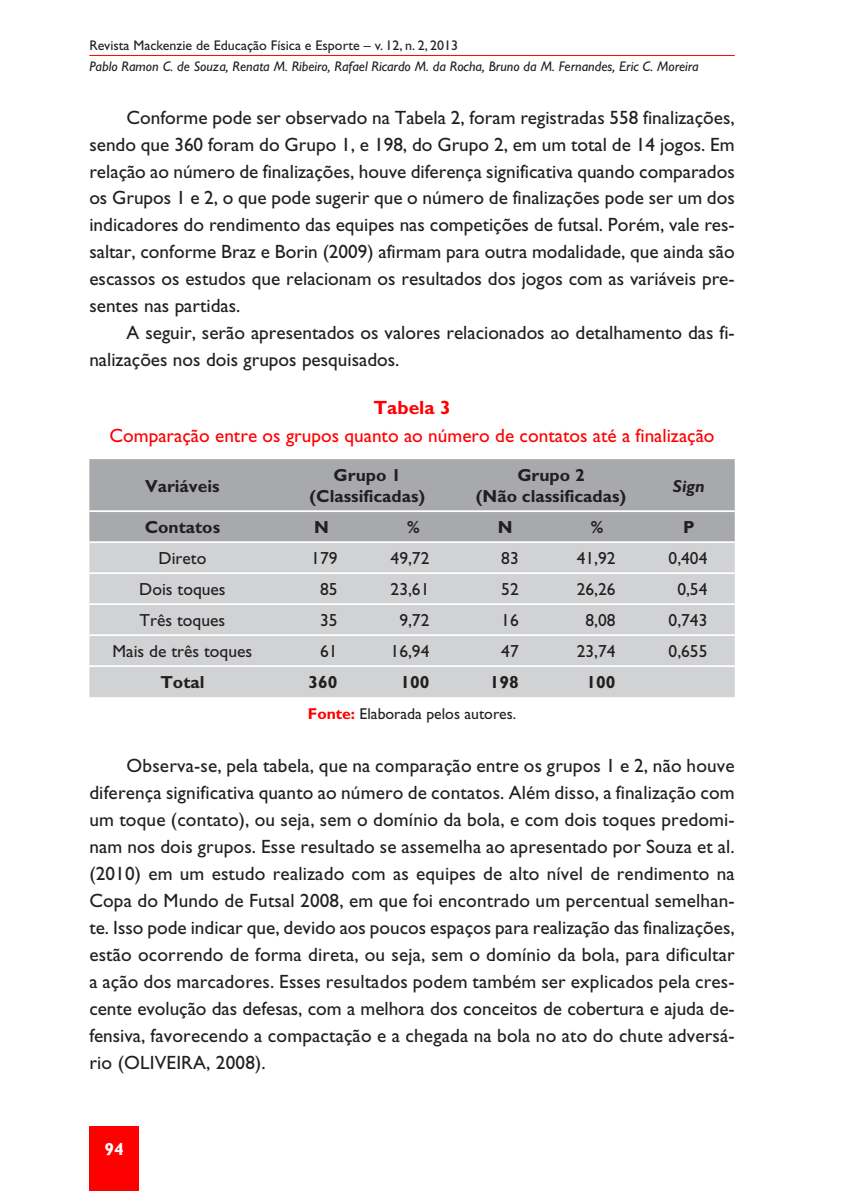
<style>
.page{position:relative;width:844px;height:1191px;background:#fff}
.page>*{position:absolute;margin:0;border:0;box-sizing:border-box;transform-origin:0 0}
.t1{font:19.25px/26.9px "Gill Sans";color:#231f20;text-align:justify}
.t2{font:19.25px "Gill Sans";color:#f00}
.t3{font:700 19.25px "Gill Sans";color:#f00}
.t4{font:17.5px "Gill Sans";color:#231f20}
.t5{font:700 17.5px/21px "Gill Sans";color:#231f20;text-align:center}
.t6{font:italic 700 17.5px "Gill Sans";color:#231f20}
.t7{font:700 17.5px "Gill Sans";color:#fff}
.t8{font:15.75px "Gill Sans";color:#231f20}
.t9{font:italic 14px "Gill Sans";color:#231f20}
.t10{font:14px "Gill Sans";color:#231f20}
.s1{font-weight:700;color:#f00}
</style>
<div class="page">
<div style="left:89px;top:1126px;width:50px;height:65px;background:#f00"></div>
<hr style="left:89px;top:55px;width:645px;height:1px;background:#f00">
<div style="left:89px;top:459px;width:645px;height:82px;background:#a8a9ad"></div>
<div style="left:89px;top:543px;width:645px;height:154px;background:#d1d2d4"></div>
<hr style="left:89px;top:510px;width:645px;height:2px;background:#fff">
<hr style="left:89px;top:572px;width:645px;height:2px;background:#fff">
<hr style="left:89px;top:603px;width:645px;height:2px;background:#fff">
<hr style="left:89px;top:634px;width:645px;height:2px;background:#fff">
<hr style="left:89px;top:665px;width:645px;height:2px;background:#fff">
<p class="t10" style="left:89px;top:41px;width:370px">Revista Mackenzie de Educação Física e Esporte – v. 12, n. 2, 2013</p>
<p class="t9" style="left:89px;top:61px;width:610px">Pablo Ramon C. de Souza, Renata M. Ribeiro, Rafael Ricardo M. da Rocha, Bruno da M. Fernandes, Eric C. Moreira</p>
<p class="t1" style="left:89px;top:106px;width:646px;text-indent:37px">Conforme pode ser observado na Tabela 2, foram registradas 558 finalizações, sendo que 360 foram do Grupo 1, e 198, do Grupo 2, em um total de 14 jogos. Em relação ao número de finalizações, houve diferença significativa quando comparados os Grupos 1 e 2, o que pode sugerir que o número de finalizações pode ser um dos indicadores do rendimento das equipes nas competições de futsal. Porém, vale res&shy;saltar, conforme Braz e Borin (2009) afirmam para outra modalidade, que ainda são escassos os estudos que relacionam os resultados dos jogos com as variá veis pre&shy;sentes nas partidas.</p>
<p class="t1" style="left:89px;top:321px;width:646px;text-indent:37px">A seguir, serão apresentados os valores relacionados ao detalhamento das fi&shy;nalizações nos dois grupos pesquisados.</p>
<p class="t3" style="left:373px;top:401px;width:79px">Tabela 3</p>
<p class="t2" style="left:110px;top:429px;width:606px">Comparação entre os grupos quanto ao número de contatos até a finalização</p>
<p class="t5" style="left:145px;top:477px;width:76px">Variáveis</p>
<p class="t5" style="left:309px;top:467px;width:117px">Grupo 1 (Classificadas)</p>
<p class="t5" style="left:475px;top:467px;width:152px">Grupo 2<br>(Não classificadas)</p>
<p class="t6" style="left:672px;top:480px;width:33px">Sign</p>
<p class="t5" style="left:145px;top:519px;width:77px">Contatos</p>
<p class="t5" style="left:314px;top:519px;width:16px">N</p>
<p class="t5" style="left:407px;top:519px;width:14px">%</p>
<p class="t5" style="left:497px;top:519px;width:16px">N</p>
<p class="t5" style="left:590px;top:519px;width:14px">%</p>
<p class="t5" style="left:683px;top:519px;width:13px">P</p>
<p class="t4" style="left:158px;top:552px;width:49px">Direto</p>
<p class="t4" style="left:311px;top:552px;width:28px">179</p>
<p class="t4" style="left:390px;top:552px;width:40px">49,72</p>
<p class="t4" style="left:501px;top:552px;width:19px">83</p>
<p class="t4" style="left:576px;top:552px;width:40px">41,92</p>
<p class="t4" style="left:668px;top:552px;width:40px">0,404</p>
<p class="t4" style="left:139px;top:583px;width:88px">Dois toques</p>
<p class="t4" style="left:320px;top:583px;width:19px">85</p>
<p class="t4" style="left:390px;top:583px;width:40px">23,61</p>
<p class="t4" style="left:501px;top:583px;width:19px">52</p>
<p class="t4" style="left:576px;top:583px;width:40px">26,26</p>
<p class="t4" style="left:677px;top:583px;width:32px">0,54</p>
<p class="t4" style="left:140px;top:614px;width:87px">Três toques</p>
<p class="t4" style="left:320px;top:614px;width:19px">35</p>
<p class="t4" style="left:399px;top:614px;width:32px">9,72</p>
<p class="t4" style="left:501px;top:614px;width:19px">16</p>
<p class="t4" style="left:585px;top:614px;width:32px">8,08</p>
<p class="t4" style="left:668px;top:614px;width:40px">0,743</p>
<p class="t4" style="left:113px;top:645px;width:141px">Mais de três toques</p>
<p class="t4" style="left:320px;top:645px;width:19px">61</p>
<p class="t4" style="left:390px;top:645px;width:40px">16,94</p>
<p class="t4" style="left:501px;top:645px;width:19px">47</p>
<p class="t4" style="left:576px;top:645px;width:40px">23,74</p>
<p class="t4" style="left:668px;top:645px;width:40px">0,655</p>
<p class="t5" style="left:160px;top:674px;width:46px">Total</p>
<p class="t5" style="left:308px;top:674px;width:30px">360</p>
<p class="t5" style="left:400px;top:674px;width:30px">100</p>
<p class="t5" style="left:489px;top:674px;width:30px">198</p>
<p class="t5" style="left:586px;top:674px;width:30px">100</p>
<p class="t8" style="left:308px;top:708px;width:210px"><span class="s1">Fonte:</span> Elaborada pelos autores.</p>
<p class="t1" style="left:89px;top:754px;width:646px;text-indent:37px">Observa-se, pela tabela, que na comparação entre os grupos 1 e 2, não houve diferença significativa quanto ao número de contatos. Além disso, a finalização com um toque (contato), ou seja, sem o domínio da bola, e com dois toques predomi&shy;nam nos dois grupos. Esse resultado se assemelha ao apresentado por Souza et al. (2010) em um estudo realizado com as equipes de alto nível de rendimento na Copa do Mundo de Futsal 2008, em que foi encontrado um percentual semelhan&shy;te. Isso pode indicar que, devido aos poucos espaços para realização das finalizações, estão ocorrendo de forma direta, ou seja, sem o domínio da bola, para dificultar a ação dos marcadores. Esses resultados podem também ser explicados pela cres&shy;cente evolução das defesas, com a melhora dos conceitos de cobertura e ajuda de - fensiva, favorecendo a compactação e a chegada na bola no ato do chute adversá&shy;rio (OLIVEIRA, 2008).</p>
<p class="t7" style="left:104px;top:1143px;width:21px">94</p>
</div>
